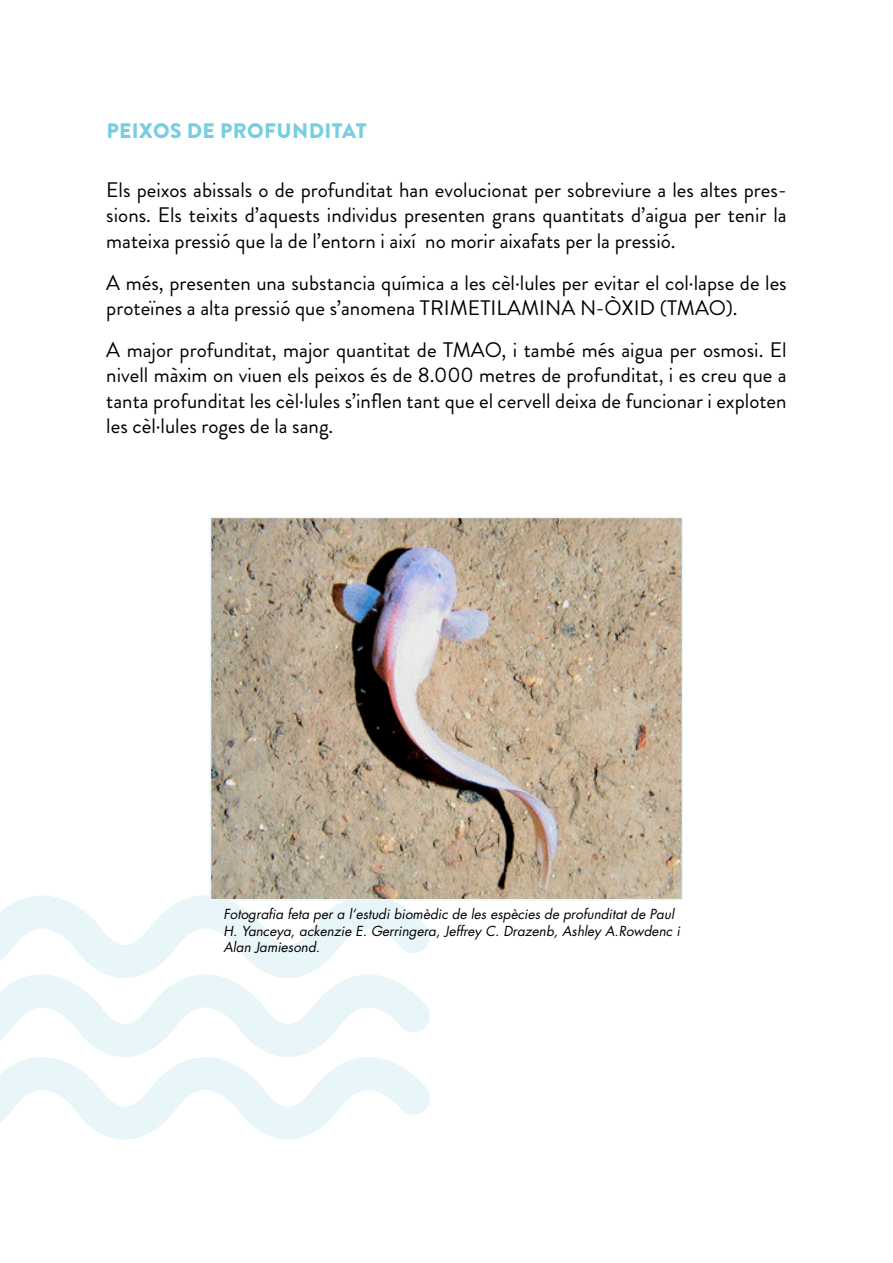
<style>
.page{position:relative;width:893px;height:1263px;background:#fff}
.page>*{position:absolute;margin:0;border:0;box-sizing:border-box;transform-origin:0 0}
.t1{font:21px/25.2px "Brandon Grotesque";color:#000;text-align:justify}
.t2{font:900 21px "Brandon Grotesque";letter-spacing:.02em;color:#76cee0}
.t3{font:italic 13.5px/16.2px "Futura Std";color:#000}
</style>
<div class="page">
<svg style="left:0;top:895px;width:432px;height:245px"></svg>
<img style="left:213px;top:520px;width:467px;height:377px">
<div style="left:210px;top:517px;width:473px;height:383px;border:2px solid #e8f5f9"></div>
<p class="t2" style="left:106px;top:116px;width:262px">PEIXOS DE PROFUNDITAT</p>
<p class="t1" style="left:106px;top:178px;width:682px">Els peixos abissals o de profunditat han evolucionat per sobreviure a les altes pres&shy;sions. Els teixits d’aquests individus presenten grans quantitats d’aigua per tenir la mateixa pressió que la de l’entorn i així no morir aixafats per la pressió.</p>
<p class="t1" style="left:106px;top:270px;width:682px">A més, presenten una substancia química a les cèl·lules per evitar el col·lapse de les proteïnes a alta pressió que s’anomena TRIMETILAMINA N-ÒXID (TMAO).</p>
<p class="t1" style="left:106px;top:338px;width:682px">A major profunditat, major quantitat de TMAO, i també més aigua per osmosi. El nivell màxim on viuen els peixos és de 8.000 metres de profunditat, i es creu que a tanta profunditat les cèl·lules s’inflen tant que el cervell deixa de funcionar i exploten les cèl·lules roges de la sang.</p>
<p class="t3" style="left:223px;top:906px;width:458px">Fotografia feta per a l’estudi biomèdic de les espècies de profunditat de Paul<br>H. Yanceya, ackenzie E. Gerringera, Jeffrey C. Drazenb, Ashley A.Rowdenc i<br>Alan Jamiesond.</p>
</div>
